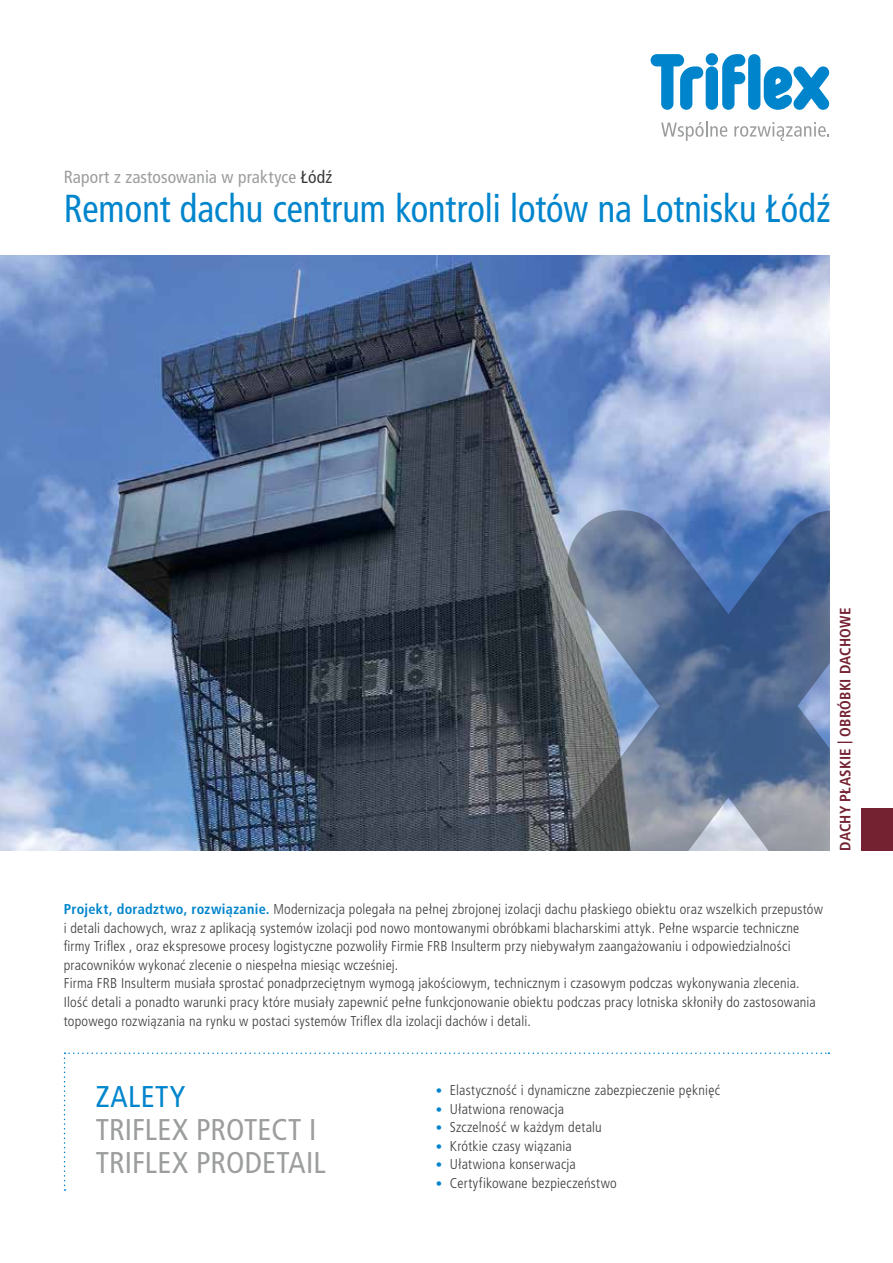
<style>
.page{position:relative;width:893px;height:1263px;background:#fff}
.page>*{position:absolute;margin:0;border:0;box-sizing:border-box;transform-origin:0 0}
.t1{font:condensed 39px "Frutiger LT Pro";color:#0085cd;scale:.93 1}
.t2{font:condensed 30px/33px "Frutiger LT Pro";letter-spacing:.005em;color:#9c9d9d}
.t3{font:condensed 30px "Frutiger LT Pro";letter-spacing:.015em;color:#0085cd}
.t4{font:condensed 17.55px "Frutiger LT Pro";letter-spacing:.01em;color:#9c9d9d}
.t5{font:700 condensed 15px "Frutiger LT Pro";letter-spacing:.015em;color:#742232}
.t6{font:300 condensed 14.25px/18.5px "Frutiger LT Pro";letter-spacing:.015em;color:#3b3b3a}
.s1{color:#3b3b3a}
.s2{font-weight:700;color:#0085cd}
.s3{font-size:12.9px;color:#0085cd}
</style>
<div class="page">
<svg style="left:651px;top:54px;width:52px;height:56px"></svg>
<div style="left:706px;top:66px;width:12px;height:44px;background:#0085cd;border-radius:6px"></div>
<div style="left:706px;top:53px;width:12px;height:12px;background:#0085cd;border-radius:50%"></div>
<svg style="left:722px;top:54px;width:23px;height:56px"></svg>
<svg style="left:764px;top:66px;width:65px;height:44px"></svg>
<div style="left:748px;top:54px;width:12px;height:56px;background:#0085cd;border-radius:6px"></div>
<svg style="left:661px;top:121px;width:66px;height:20px"></svg>
<svg style="left:734px;top:122px;width:95px;height:19px"></svg>
<img style="left:0;top:255px;width:829px;height:595px">
<div style="left:861px;top:808px;width:32px;height:42px;background:#742232"></div>
<svg style="left:567px;top:510px;width:262px;height:340px;background:#627798"></svg>
<svg style="left:64px;top:1052px;width:765px;height:139px"></svg>
<p class="t4" style="left:64px;top:167px;width:270px">Raport z zastosowania w praktyce <span class="s1">Łódź</span></p>
<h1 class="t1" style="left:64px;top:186px;width:826px">Remont dachu centrum kontroli lotów na Lotnisku Łódź</h1>
<p class="t5" style="left:836px;top:850px;width:244px;rotate:-90deg">DACHY PŁASKIE | OBRÓBKI DACHOWE</p>
<p class="t6" style="left:64px;top:900px;width:761px"><span class="s2">Projekt, doradztwo, rozwiązanie.</span> Modernizacja polegała na pełnej zbrojonej izolacji dachu płaskiego obiektu oraz wszelkich przepustów i detali dachowych, wraz z aplikacją systemów izolacji pod nowo montowanymi obróbkami blacharskimi attyk. Pełne wsparcie techniczne firmy Triflex , oraz ekspresowe procesy logistyczne pozwoliły Firmie FRB Insulterm przy niebywałym zaangażowaniu i odpowiedzialności pracowników wykonać zlecenie o niespełna miesiąc wcześniej.<br>Firma FRB Insulterm musiała sprostać ponadprzeciętnym wymogą jakościowym, technicznym i czasowym podczas wykonywania zlecenia.<br>Ilość detali a ponadto warunki pracy które musiały zapewnić pełne funkcjonowanie obiektu podczas pracy lotniska skłoniły do zastosowania topowego rozwiązania na rynku w postaci systemów Triflex dla izolacji dachów i detali.</p>
<h2 class="t3" style="left:96px;top:1079px;width:91px">ZALETY</h2>
<h2 class="t2" style="left:96px;top:1113px;width:232px">TRIFLEX PROTECT I<br>TRIFLEX PRODETAIL</h2>
<p class="t6" style="left:436px;top:1081px;width:286px"><span class="s3">•</span> Elastyczność i dynamiczne zabezpieczenie pęknięć</p>
<p class="t6" style="left:436px;top:1099px;width:130px"><span class="s3">•</span> Ułatwiona renowacja</p>
<p class="t6" style="left:436px;top:1118px;width:167px"><span class="s3">•</span> Szczelność w każdym detalu</p>
<p class="t6" style="left:436px;top:1137px;width:137px"><span class="s3">•</span> Krótkie czasy wiązania</p>
<p class="t6" style="left:436px;top:1155px;width:142px"><span class="s3">•</span> Ułatwiona konserwacja</p>
<p class="t6" style="left:436px;top:1174px;width:182px"><span class="s3">•</span> Certyfikowane bezpieczeństwo</p>
</div>
